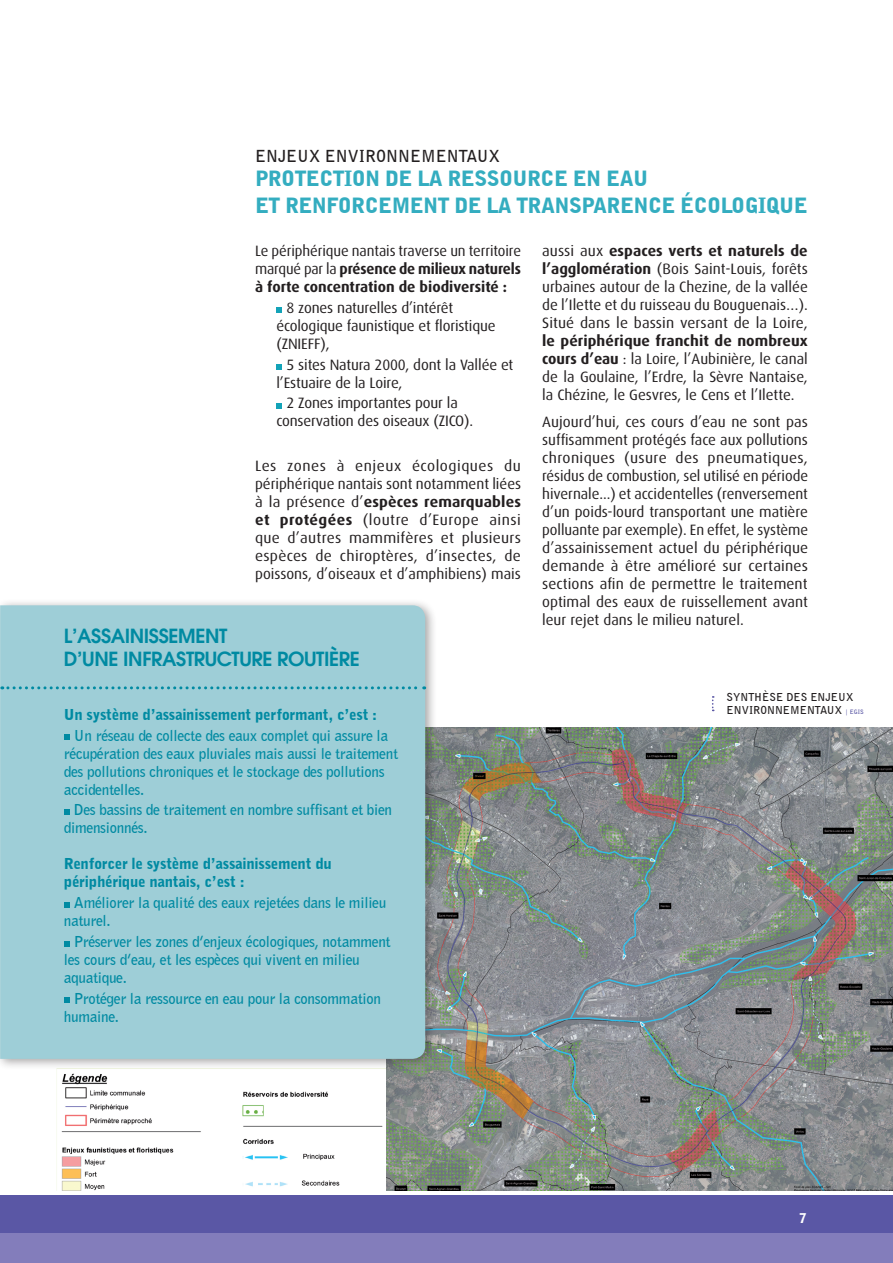
<style>
.page{position:relative;width:893px;height:1263px;background:#fff}
.page>*{position:absolute;margin:0;border:0;box-sizing:border-box;transform-origin:0 0}
.t1{font:900 21px/27px "Bell Gothic BT";letter-spacing:-.025em;color:#34adc0}
.t2{font:600 19.5px/23.4px "Avant Garde";letter-spacing:-.02em;color:#008aa2}
.t3{font:700 16.5px "Bell Gothic BT";color:#231f20}
.t4{font:15px/18px "Dax OT";letter-spacing:-.005em;color:#231f20;text-align:justify}
.t5{font:700 15px/18px "Bell Gothic BT";letter-spacing:-.015em;color:#008aa2}
.t6{font:700 15px/18px "Dax OT";letter-spacing:-.005em;color:#231f20;text-align:justify}
.t7{font:900 15px/18px "Bell Gothic BT";letter-spacing:-.015em;color:#008aa2}
.t8{font:900 13.35px "Bell Gothic BT";color:#fff}
.t9{font:700 10.95px/13px "Bell Gothic BT";color:#231f20}
.s1{font-weight:400}
.s2{font-weight:700}
.s3{font-size:6px;color:#5a57a5}
</style>
<div class="page">
<div style="left:0;top:1195px;width:893px;height:38px;background:#5a57a5"></div>
<div style="left:0;top:1233px;width:893px;height:30px;background:#837dbb"></div>
<img style="left:56px;top:1070px;width:331px;height:121px">
<img style="left:387px;top:727px;width:506px;height:464px">
<svg style="left:276px;top:307px;width:6px;height:6px"></svg>
<svg style="left:276px;top:364px;width:6px;height:6px"></svg>
<svg style="left:276px;top:403px;width:6px;height:5px"></svg>
<div style="left:0;top:598px;width:438px;height:472px;background:#231f20;opacity:.4"></div>
<div style="left:0;top:605px;width:425px;height:454px;background:#9eced7"></div>
<svg style="left:2px;top:686px;width:423px;height:3px"></svg>
<svg style="left:64px;top:735px;width:6px;height:5px"></svg>
<svg style="left:64px;top:809px;width:6px;height:6px"></svg>
<svg style="left:64px;top:902px;width:6px;height:6px"></svg>
<svg style="left:64px;top:941px;width:6px;height:5px"></svg>
<svg style="left:64px;top:997px;width:6px;height:6px"></svg>
<svg style="left:712px;top:696px;width:2px;height:15px"></svg>
<p class="t3" style="left:255px;top:145px;width:143px">Enje ux environne</p>
<p class="t3" style="left:421px;top:145px;width:80px">mentaux</p>
<h1 class="t1" style="left:255px;top:165px;width:554px">Protection de la ressource en eau<br>et ren forcement de la transparen ce écologique</h1>
<p class="t6" style="left:255px;top:242px;width:267px"><span class="s1">Le périphérique nantais traverse un territoire marqué par la</span> présence de milieux naturels à forte concentration de biodiversité :</p>
<p class="t4" style="left:276px;top:299px;width:221px;text-align:left;text-indent:10px">8 zones naturelles d’intérêt écologique faunistique et floristique (ZNIEFF),</p>
<p class="t4" style="left:276px;top:356px;width:239px;text-indent:10px">5 sites Natura 2000, dont la Vallée et l’Estuaire de la Loire,</p>
<p class="t4" style="left:276px;top:394px;width:198px;text-align:center">2 Zones importantes pour la conservation des oiseaux (ZICO).</p>
<p class="t4" style="left:255px;top:457px;width:267px">Les zones à enjeux écologiques du périphérique nantais sont notamment liées à la présence d’<span class="s2">espèces remarquables et protégées</span> (loutre d’Europe ainsi que d’autres mammifères et plusieurs espèces de chiroptères, d’insectes, de poissons, d’oiseaux et d’amphibiens) mais</p>
<h2 class="t2" style="left:64px;top:623px;width:298px">L’ASSAINISSEMENT<br>D’UNE INFRASTRUCTURE ROUTIÈRE</h2>
<p class="t7" style="left:64px;top:705px;width:315px">U n système d’assainissement performant, c’est :</p>
<p class="t5" style="left:64px;top:726px;width:336px;text-indent:10px">U n réseau de collecte des eaux complet qui assure la récupération des eaux pluviales mais aussi le traitement des pollutions chroniques et le stockage des pollutions accidentelles.</p>
<p class="t5" style="left:64px;top:800px;width:330px;text-indent:10px">Des bassins de traitement en nombre suffisant et bien dimensionnés.</p>
<p class="t7" style="left:64px;top:855px;width:269px">Renforcer le système d’assainissement du périphérique nantais, c’est :</p>
<p class="t5" style="left:64px;top:893px;width:324px;text-indent:10px">Améliorer la qualité des eaux rejetées dans le milieu naturel.</p>
<p class="t5" style="left:64px;top:932px;width:328px;text-indent:10px">Préserver les zones d’enjeux écologiques, notamment les cours d’eau, et les espèces qui vivent en milieu aquatique.</p>
<p class="t5" style="left:64px;top:988px;width:318px;text-indent:10px">Protéger la ressource en eau pour la consommation humaine.</p>
<p class="t4" style="left:542px;top:242px;width:267px">aussi aux <span class="s2">espaces verts et naturels de l’agglomération</span> (Bois Saint-Louis, forêts urbaines autour de la Chezine, de la vallée de l’Ilette et du ruisseau du Bouguenais…).<br>Situé dans le bassin versant de la Loire,</p>
<p class="t4" style="left:542px;top:332px;width:267px"><span class="s2">le périphérique franchit de nombreux cours d’eau</span> : la Loire, l’Aubinière, le canal de la Goulaine, l’Erdre, la Sèvre Nantaise, la Chézine, le Gesvres, le Cens et l’Ilette.</p>
<p class="t4" style="left:542px;top:413px;width:267px">Aujourd’hui, ces cours d’eau ne sont pas suffisamment protégés face aux pollutions chroniques (usure des pneumatiques, résidus de combustion, sel utilisé en période hivernale...) et accidentelles (renversement d’un poids-lourd transportant une matière polluante par exemple). En effet, le système d’assainissement actuel du périphérique demande à être amélioré sur certaines sections afin de permettre le traitement optimal des eaux de ruissellement avant leur rejet dans le milieu naturel.</p>
<p class="t9" style="left:727px;top:690px;width:128px">Synthèse des enje ux environne</p>
<p class="t9" style="left:790px;top:703px;width:75px">mentaux <span class="s3">| Egis</span></p>
<p class="t8" style="left:799px;top:1209px;width:9px">7</p>
</div>
